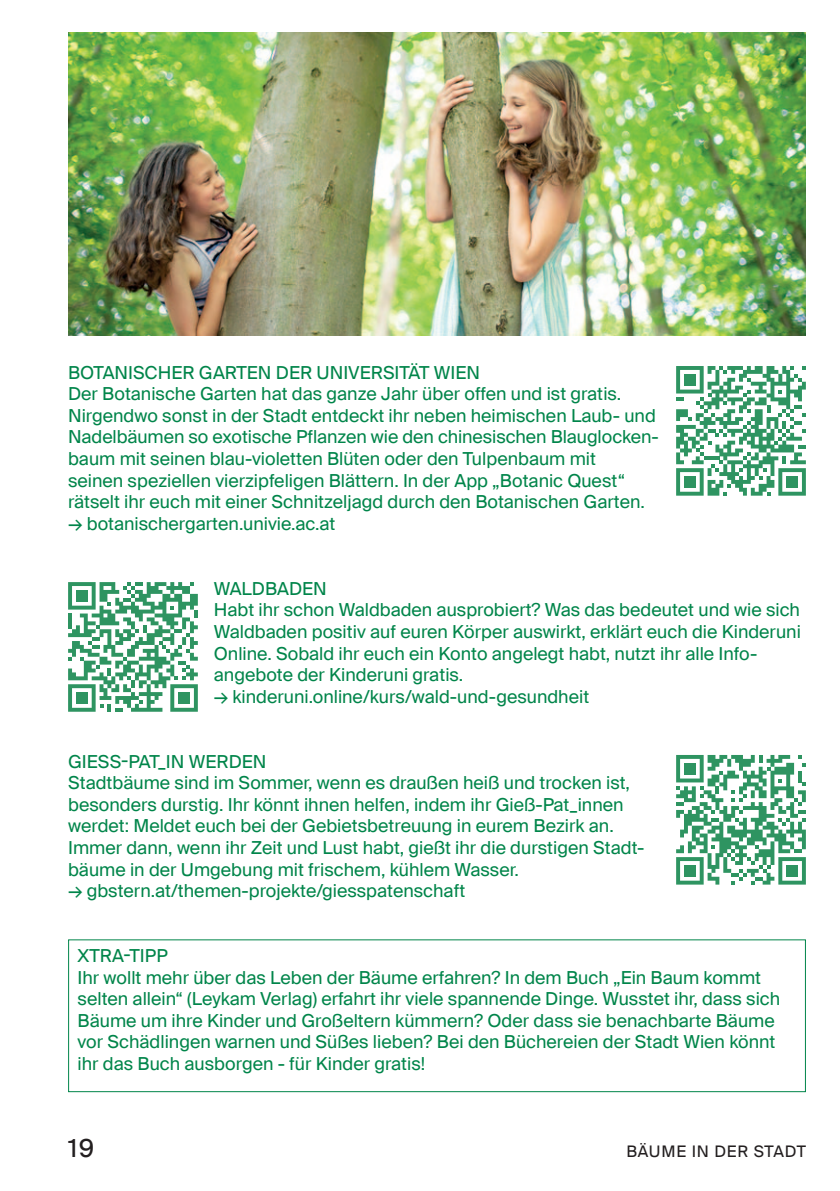
<style>
.page{position:relative;width:840px;height:1191px;background:#fff}
.page>*{position:absolute;margin:0;border:0;box-sizing:border-box;transform-origin:0 0}
.t1{font:25px "Suisse Intl";color:#231f20}
.t2{font:18px/21.6px "Suisse Intl";color:#00854a}
.t3{font:16px "Suisse Intl";letter-spacing:.05em;color:#231f20}
</style>
<div class="page">
<div style="left:68px;top:939px;width:737px;height:153px;border:1px solid #00854a"></div>
<svg style="left:676px;top:366px;width:129px;height:129px"></svg>
<svg style="left:68px;top:582px;width:130px;height:129px"></svg>
<svg style="left:676px;top:755px;width:129px;height:129px"></svg>
<img style="left:68px;top:33px;width:737px;height:302px">
<p class="t2" style="left:68px;top:362px;width:413px">BOTANISCHER GARTEN DER UNIVERSITÄT WIEN</p>
<p class="t2" style="left:68px;top:383px;width:592px">Der Botanische Garten hat das ganze Jahr über offen und ist gratis.<br>Nirgendwo sonst in der Stadt entdeckt ihr neben heimischen Laub- und Nadelbäumen so exotische Pflanzen wie den chinesischen Blauglocken&shy;baum mit seinen blau-violetten Blüten oder den Tulpenbaum mit</p>
<p class="t2" style="left:68px;top:470px;width:558px">seinen speziellen vierzipfeligen Blättern. In der App „Botanic Quest“</p>
<p class="t2" style="left:68px;top:491px;width:578px">rätselt ihr euch mit einer Schnitzeljagd durch den Botanischen Garten.</p>
<p class="t2" style="left:68px;top:513px;width:268px">→ botanischergarten.univie.ac.at</p>
<p class="t2" style="left:214px;top:578px;width:114px">WALDBADEN</p>
<p class="t2" style="left:214px;top:599px;width:588px">Habt ihr schon Waldbaden ausprobiert? Was das bedeutet und wie sich Waldbaden positiv auf euren Körper auswirkt, erklärt euch die Kinderuni Online. Sobald ihr euch ein Konto angelegt habt, nutzt ihr alle Info&shy;angebote der Kinderuni gratis.</p>
<p class="t2" style="left:214px;top:686px;width:376px">→ kinderuni.online/kurs/wald-und-gesundheit</p>
<p class="t2" style="left:68px;top:750px;width:200px">GIESS-PAT_IN WERDEN</p>
<p class="t2" style="left:68px;top:772px;width:577px">Stadtbäume sind im Sommer, wenn es draußen heiß und trocken ist, besonders durstig. Ihr könnt ihnen helfen, indem ihr Gieß-Pat_innen werdet: Meldet euch bei der Gebietsbetreuung in eurem Bezirk an.<br>Immer dann, wenn ihr Zeit und Lust habt, gießt ihr die durstigen Stadt-</p>
<p class="t2" style="left:68px;top:858px;width:452px">bäume in der Umgebung mit frischem, kühlem Wasser.</p>
<p class="t2" style="left:68px;top:880px;width:398px">→ gbstern.at/themen-projekte/giesspatenschaft</p>
<p class="t2" style="left:78px;top:945px;width:92px">XTRA-TIPP</p>
<p class="t2" style="left:78px;top:966px;width:703px">Ihr wollt mehr über das Leben der Bäume erfahren? In dem Buch „Ein Baum kommt selten allein“ (Leykam Verlag) erfahrt ihr viele spannende Dinge. Wusstet ihr, dass sich Bäume um ihre Kinder und Großeltern kümmern? Oder dass sie benachbarte Bäume vor Schädlingen warnen und Süßes lieben? Bei den Büchereien der Stadt Wien könnt ihr das Buch ausborgen - für Kinder gratis!</p>
<p class="t1" style="left:68px;top:1132px;width:28px">19</p>
<p class="t3" style="left:626px;top:1141px;width:181px">BÄUME IN DER STADT</p>
</div>
